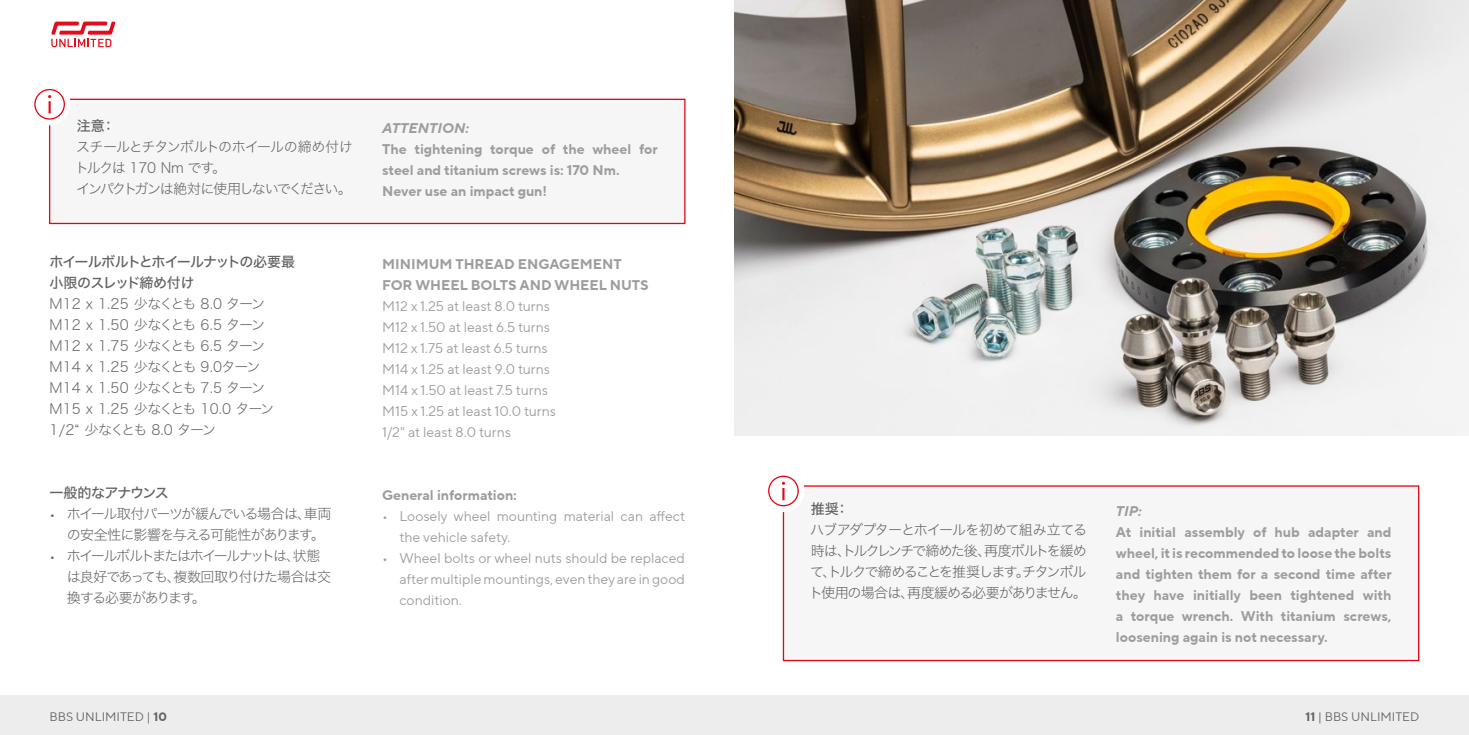
<style>
.page{position:relative;width:1469px;height:735px;background:#fff}
.page>*{position:absolute;margin:0;border:0;box-sizing:border-box;transform-origin:0 0}
.t1{font:14px/21px "Hiragino Sans W2";letter-spacing:-.085em;color:#646363}
.t2{font:700 14px/21px "TT Norms Pro";color:#9d9d9c}
.t3{font:14px/21px "TT Norms Pro";color:#9d9d9c}
.t4{font:14px/21px "Hiragino Sans W5";letter-spacing:-.055em;color:#646363}
.t5{font:italic 700 14px "TT Norms Pro";color:#9d9d9c}
.t6{font:12.25px "TT Norms Pro";color:#646363}
.s1{font-family:"TT Norms Pro"}
.s2{font-weight:700}
</style>
<div class="page">
<div style="left:0;top:694px;width:1468px;height:40px;background:#ededed"></div>
<div style="left:49px;top:99px;width:636px;height:125px;background:#f6f6f6;border:1px solid #e30613"></div>
<div style="left:782px;top:485px;width:637px;height:175px;background:#f6f6f6"></div>
<div style="left:29px;top:83px;width:42px;height:42px;background:#fff;border-radius:50%"></div>
<svg style="left:34px;top:89px;width:31px;height:31px"></svg>
<div style="left:762px;top:469px;width:42px;height:43px;background:#fff;border-radius:50%"></div>
<svg style="left:768px;top:475px;width:30px;height:31px"></svg>
<svg style="left:51px;top:22px;width:64px;height:25px"></svg>
<img style="left:734px;top:0;width:734px;height:435px">
<p class="t4" style="left:77px;top:114px;width:40px">注意：</p>
<p class="t1" style="left:75px;top:135px;width:279px">スチールとチタンボルトのホイールの締め付けトルクは 170 Nm です。<br>インパクトガンは絶対に使用しないでください。</p>
<p class="t4" style="left:49px;top:250px;width:247px">ホイールボルトとホイールナットの必要最小限のスレッド締め付け</p>
<p class="t1" style="left:50px;top:292px;width:226px">M12 x 1.25 少なくとも 8.0 ターン<br>M12 x 1.50 少なくとも 6.5 ターン<br>M12 x 1.75 少なくとも 6.5 ターン<br>M14 x 1.25 少なくとも 9.0ターン<br>M14 x 1.50 少なくとも 7.5 ターン<br>M15 x 1.25 少なくとも 10.0 ターン<br>1/2“ 少なくとも 8.0 ターン</p>
<p class="t4" style="left:50px;top:481px;width:121px">一般的なアナウンス</p>
<p class="t1" style="left:67px;top:502px;width:266px;text-indent:-17px"><span class="s1">•</span> ホイール取付パーツが緩んでいる場合は、車両の安全性に影響を与える可能性があります。</p>
<p class="t1" style="left:67px;top:544px;width:266px;text-indent:-17px"><span class="s1">•</span> ホイールボルトまたはホイールナットは、状態は良好であっても、複数回取り付けた場合は交換する必要があります。</p>
<p class="t5" style="left:382px;top:118px;width:89px">ATTENTION:</p>
<p class="t2" style="left:382px;top:138px;width:277px">The tightening torque of the wheel for steel and titanium screws is: 170 Nm.<br>Never use an impact gun!</p>
<p class="t2" style="left:382px;top:253px;width:268px">MINIMUM THREAD ENGAGEMENT<br>FOR WHEEL BOLTS AND WHEEL NUTS</p>
<p class="t3" style="left:382px;top:295px;width:175px">M12 x 1.25 at least 8.0 turns<br>M12 x 1.50 at least 6.5 turns<br>M12 x 1.75 at least 6.5 turns<br>M14 x 1.25 at least 9.0 turns<br>M14 x 1.50 at least 7.5 turns<br>M15 x 1.25 at least 10.0 turns<br>1/2" at least 8.0 turns</p>
<p class="t2" style="left:382px;top:484px;width:136px">General information:</p>
<p class="t3" style="left:399px;top:505px;width:287px;text-indent:-17px">• Loosely wheel mounting material can affect the vehicle safety.</p>
<p class="t3" style="left:399px;top:547px;width:287px;text-align:justify;text-indent:-17px">• Wheel bolts or wheel nuts should be replaced after multiple mountings, even they are in good condition.</p>
<p class="t4" style="left:810px;top:496px;width:40px">推奨：</p>
<p class="t1" style="left:809px;top:517px;width:279px;text-align:justify">ハブアダプターとホイールを初めて組み立てる時は、トルクレンチで締めた後、再度ボルトを緩めて、トルクで締めることを推奨します。チタンボルト使用の場合は、再度緩める必要がありません。</p>
<p class="t5" style="left:1115px;top:500px;width:27px">TIP:</p>
<p class="t2" style="left:1115px;top:521px;width:277px;text-align:justify">At initial assembly of hub adapter and wheel, it is recommended to loose the bolts and tighten them for a second time after they have initially been tightened with a torque wrench. With titanium screws, loosening again is not necessary.</p>
<p class="t6" style="left:50px;top:707px;width:119px">BBS UNLIMITED | <span class="s2">10</span></p>
<p class="t6" style="left:1305px;top:707px;width:115px"><span class="s2">11</span> | BBS UNLIMITED</p>
</div>
